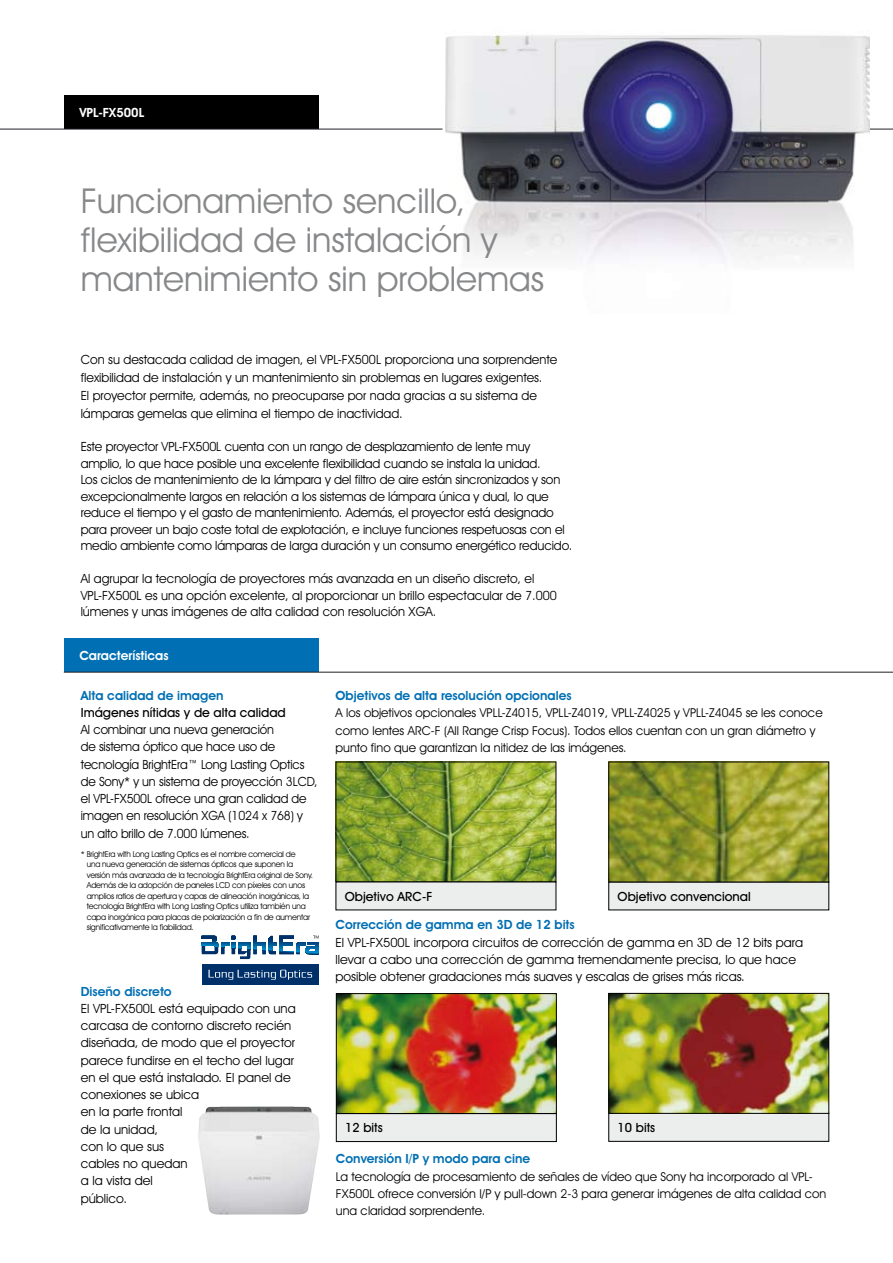
<style>
.page{position:relative;width:893px;height:1263px;background:#fff}
.page>*{position:absolute;margin:0;border:0;box-sizing:border-box;transform-origin:0 0}
.t1{font:34.5px/39px "Avant Garde IT Cby BT";color:#87888a}
.t2{font:12.75px/17.2px "Avant Garde IT Cby BT";color:#000}
.t3{font:12.75px/17.2px "Avant Garde IT Cby BT";color:#000;scale:.96 1}
.t4{font:600 12.75px "Avant Garde IT Cby BT";color:#006fb3}
.t5{font:500 12.75px "Avant Garde IT Cby BT";color:#000}
.t6{font:600 12.75px "Avant Garde IT Cby BT";color:#fff}
.t7{font:12.3px/17.2px "Avant Garde IT Cby BT";color:#000}
.t8{font:8.25px/10.5px "Avant Garde IT Cby BT";letter-spacing:-.02em;color:#000}
</style>
<div class="page">
<div style="left:64px;top:639px;width:255px;height:33px;background:#006fb3"></div>
<div style="left:64px;top:96px;width:255px;height:33px;background:#000"></div>
<img style="left:338px;top:764px;width:216px;height:116px">
<div style="left:336px;top:762px;width:220px;height:120px;border:1px solid #000"></div>
<img style="left:338px;top:995px;width:217px;height:117px">
<div style="left:336px;top:993px;width:221px;height:121px;border:1px solid #000"></div>
<div style="left:336px;top:882px;width:220px;height:28px;background:#eceded"></div>
<div style="left:336px;top:1113px;width:220px;height:28px;background:#eceded"></div>
<div style="left:336px;top:1113px;width:221px;height:29px;border:1px solid #000"></div>
<div style="left:609px;top:882px;width:220px;height:28px;background:#eceded"></div>
<div style="left:609px;top:1113px;width:220px;height:28px;background:#eceded"></div>
<div style="left:608px;top:1113px;width:221px;height:29px;border:1px solid #000"></div>
<img style="left:610px;top:764px;width:217px;height:116px">
<div style="left:608px;top:762px;width:221px;height:120px;border:1px solid #000"></div>
<img style="left:610px;top:995px;width:217px;height:117px">
<div style="left:608px;top:993px;width:221px;height:121px;border:1px solid #000"></div>
<hr style="left:0;top:129px;width:442px;height:1px;background:#221f26">
<hr style="left:64px;top:672px;width:829px;height:1px;background:#221f26">
<hr style="left:862px;top:129px;width:31px;height:1px;background:#221f26">
<div style="left:202px;top:964px;width:116px;height:20px;background:#00306a"></div>
<svg style="left:208px;top:970px;width:104px;height:10px"></svg>
<svg style="left:202px;top:935px;width:117px;height:24px"></svg>
<img style="left:445px;top:33px;width:425px;height:229px">
<img style="left:198px;top:1107px;width:122px;height:108px">
<p class="t6" style="left:79px;top:105px;width:66px">VPL-FX500L</p>
<h1 class="t1" style="left:81px;top:181px;width:465px">Funcionamiento sencillo, flexibilidad de instalación y mantenimiento sin problemas</h1>
<p class="t2" style="left:81px;top:350px;width:478px;line-height:18px">Con su destacada calidad de imagen, el VPL-FX500L proporciona una sorprendente flexibilidad de instalación y un mantenimiento sin problemas en lugares exigentes.<br>El proyector permite, además, no preocuparse por nada gracias a su sistema de lámparas gemelas que elimina el tiempo de inactividad.</p>
<p class="t2" style="left:81px;top:438px;width:493px;line-height:16.5px">Este proyector VPL-FX500L cuenta con un rango de desplazamiento de lente muy amplio, lo que hace posible una excelente flexibilidad cuando se instala la unidad.<br>Los ciclos de mantenimiento de la lámpara y del filtro de aire están sincronizados y son excepcionalmente largos en relación a los sistemas de lámpara única y dual, lo que reduce el tiempo y el gasto de mantenimiento. Además, el proyector está designado para proveer un bajo coste total de explotación, e incluye funciones respetuosas con el medio ambiente como lámparas de larga duración y un consumo energético reducido.</p>
<p class="t2" style="left:81px;top:570px;width:478px;line-height:16.5px">Al agrupar la tecnología de proyectores más avanzada en un diseño discreto, el<br>VPL-FX500L es una opción excelente, al proporcionar un brillo espectacular de 7.000 lúmenes y unas imágenes de alta calidad con resolución XGA.</p>
<p class="t6" style="left:79px;top:648px;width:91px">Características</p>
<p class="t4" style="left:81px;top:687px;width:144px">Alta calidad de imagen</p>
<p class="t5" style="left:81px;top:705px;width:207px">Imágenes nítidas y de alta calidad</p>
<p class="t3" style="left:81px;top:721px;width:248px">Al combinar una nueva generación<br>de sistema óptico que hace uso de tecnología BrightEra™ Long Lasting Optics de Sony* y un sistema de proyección 3LCD, el VPL-FX500L ofrece una gran calidad de imagen en resolución XGA (1024 x 768) y un alto brillo de 7.000 lúmenes.</p>
<p class="t8" style="left:87px;top:848px;width:228px;text-indent:-6px">* BrightEra with Long Lasting Optics es el nombre comercial de<br>una nueva generación de sistemas ópticos que suponen la versión más avanzada de la tecnología BrightEra original de Sony.<br>Además de la adopción de paneles LCD con píxeles con unos amplios ratios de apertura y capas de alineación inorgánicas, la tecnología BrightEra with Long Lasting Optics utiliza también una capa inorgánica para placas de polarización a fin de aumentar significativamente la fiabilidad.</p>
<p class="t4" style="left:81px;top:983px;width:92px">Diseño discreto</p>
<p class="t2" style="left:81px;top:999px;width:216px">El VPL-FX500L está equipado con una carcasa de contorno discreto recién diseñada, de modo que el proyector parece fundirse en el techo del lugar en el que está instalado. El panel de conexiones se ubica<br>en la parte frontal<br>de la unidad,<br>con lo que sus<br>cables no quedan<br>a la vista del<br>público.</p>
<p class="t4" style="left:336px;top:688px;width:238px">Objetivos de alta resolución opcionales</p>
<p class="t7" style="left:336px;top:704px;width:489px">A los objetivos opcionales VPLL-Z4015, VPLL-Z4019, VPLL-Z4025 y VPLL-Z4045 se les conoce como lentes ARC-F (All Range Crisp Focus). Todos ellos cuentan con un gran diámetro y punto fino que garantizan la nitidez de las imágenes.</p>
<p class="t5" style="left:345px;top:888px;width:89px">Objetivo ARC-F</p>
<p class="t5" style="left:618px;top:888px;width:135px">Objetivo convencional</p>
<p class="t4" style="left:336px;top:917px;width:241px">Corrección de gamma en 3D de 12 bits</p>
<p class="t2" style="left:336px;top:933px;width:469px">El VPL-FX500L incorpora circuitos de corrección de gamma en 3D de 12 bits para llevar a cabo una corrección de gamma tremendamente precisa, lo que hace posible obtener gradaciones más suaves y escalas de grises más ricas.</p>
<p class="t5" style="left:345px;top:1120px;width:39px">12 bits</p>
<p class="t5" style="left:618px;top:1120px;width:39px">10 bits</p>
<p class="t4" style="left:336px;top:1151px;width:196px">Conversión I/P y modo para cine</p>
<p class="t7" style="left:336px;top:1167px;width:492px">La tecnología de procesamiento de señales de vídeo que Sony ha incorporado al VPL-<br>FX500L ofrece conversión I/P y pull-down 2-3 para generar imágenes de alta calidad con una claridad sorprendente.</p>
</div>
